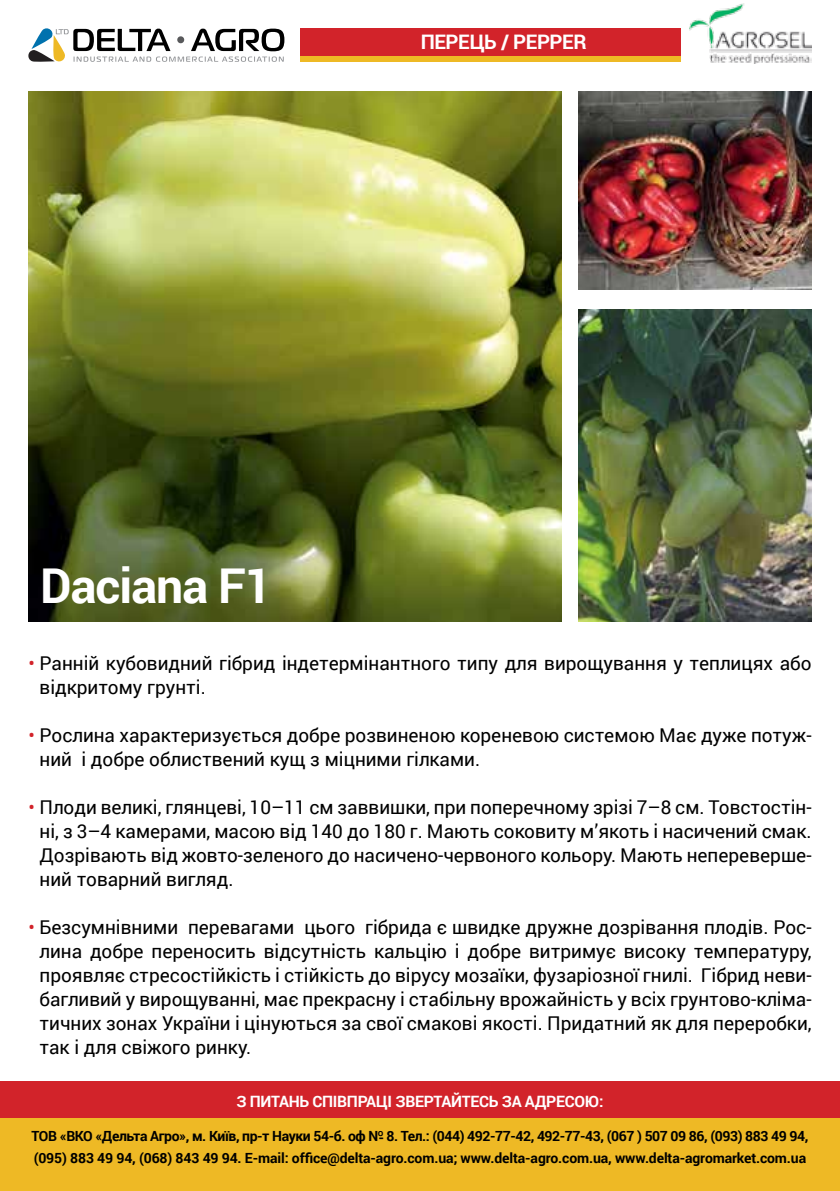
<style>
.page{position:relative;width:840px;height:1191px;background:#fff}
.page>*{position:absolute;margin:0;border:0;box-sizing:border-box;transform-origin:0 0}
.t1{font:700 48px "Roboto";letter-spacing:-.02em;color:#fff}
.t2{font:700 20px "Roboto";letter-spacing:-.02em;color:#fff}
.t3{font:19px/24px "Roboto";color:#000}
.t4{font:700 15.6px "Roboto";letter-spacing:-.02em;color:#fff}
.t5{font:700 14px/22px "Roboto";letter-spacing:-.01em;color:#000}
.s1{color:#d2232a}
</style>
<div class="page">
<div style="left:0;top:1081px;width:839px;height:38px;background:#d2232a"></div>
<div style="left:0;top:1119px;width:839px;height:72px;background:#eeb925"></div>
<img style="left:578px;top:92px;width:233px;height:198px">
<img style="left:28px;top:92px;width:533px;height:530px">
<img style="left:689px;top:4px;width:122px;height:59px">
<svg style="left:28px;top:28px;width:256px;height:34px"></svg>
<div style="left:300px;top:28px;width:380px;height:32px;background:#d2232a"></div>
<div style="left:300px;top:57px;width:380px;height:5px;background:#eeb925"></div>
<img style="left:578px;top:309px;width:233px;height:313px">
<p class="t2" style="left:420px;top:28px;width:167px">ПЕРЕЦЬ / PEPPER</p>
<h1 class="t1" style="left:40px;top:551px;width:234px">Daciana F1</h1>
<p class="t3" style="left:40px;top:650px;width:773px;text-indent:-11px"><span class="s1">•</span> Ранній кубовидний гібрид індетермінантного типу для вирощування у теплицях або відкритому грунті.</p>
<p class="t3" style="left:40px;top:722px;width:773px;text-indent:-11px"><span class="s1">•</span> Рослина характеризується добре розвиненою кореневою системою Має дуже потуж&shy;ний і добре облиствений кущ з міцними гілками.</p>
<p class="t3" style="left:40px;top:794px;width:773px;text-align:justify;text-indent:-11px"><span class="s1">•</span> Плоди великі, глянцеві, 10–11 см заввишки, при поперечному зрізі 7–8 см. Товстостін&shy;ні, з 3–4 камерами, масою від 140 до 180 г. Мають соковиту м’якоть і насичений смак.<br>Дозрівають від жовто-зеленого до насичено-червоного кольору. Мають непереверше&shy;ний товарний вигляд.</p>
<p class="t3" style="left:40px;top:914px;width:773px;text-align:justify;text-indent:-11px"><span class="s1">•</span> Безсумнівними перевагами цього гібрида є швидке дружне дозрівання плодів. Рос&shy;лина добре переносить відсутність кальцію і добре витримує високу температуру, проявляє стресостійкість і стійкість до вірусу мозаїки, фузаріозної гнилі. Гібрид неви&shy;багливий у вирощуванні, має прекрасну і стабільну врожайність у всіх грунтово-кліма&shy;тичних зонах України і цінуються за свої смакові якості. Придатний як для переробки, так і для свіжого ринку.</p>
<p class="t4" style="left:236px;top:1090px;width:368px">З ПИТАНЬ СПІВПРАЦІ ЗВЕРТАЙТЕСЬ ЗА АДРЕСОЮ:</p>
<p class="t5" style="left:32px;top:1124px;width:777px">ТОВ «ВКО «Дельта Агро», м. Київ, пр-т Науки 54-б. оф № 8. Тел.: (044) 492-77-42, 492-77-43, (067 ) 507 09 86, (093) 883 49 94, (095) 883 49 94, (068) 843 49 94. E-mail: office@delta-agro.com.ua; www.delta-agro.com.ua, www.delta-agromarket.com.ua</p>
</div>
